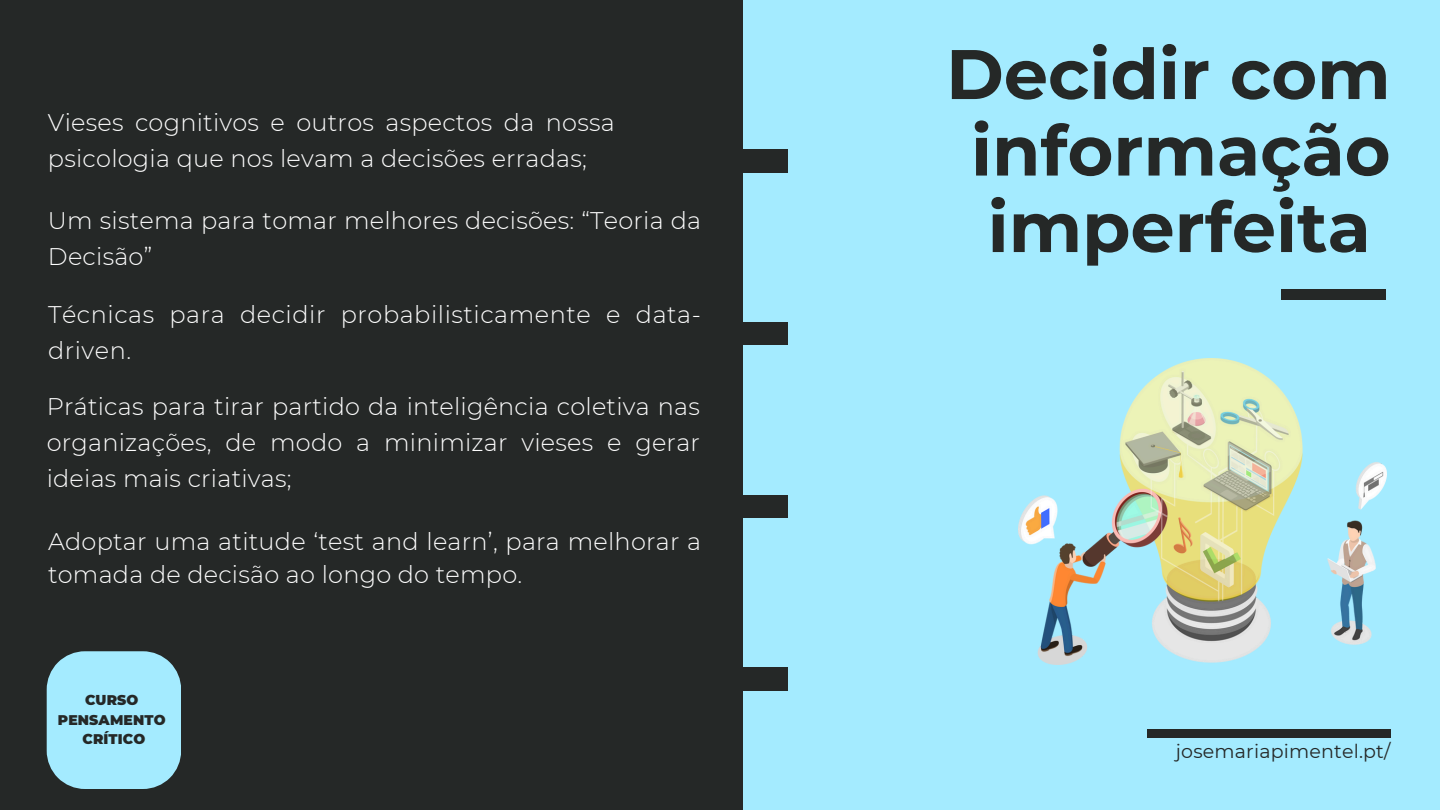
<style>
.page{position:relative;width:1440px;height:810px;background:#a4ebff}
.page>*{position:absolute;margin:0;border:0;box-sizing:border-box;transform-origin:0 0}
.t1{font:700 70px/76.5px "Montserrat";color:#252827;text-align:center}
.t2{font:300 24px/36px "Montserrat";letter-spacing:.01em;color:#fefefe}
.t3{font:19px "Montserrat";letter-spacing:.01em;color:#252827}
.t4{font:900 14px "Montserrat";letter-spacing:.01em;color:#252827}
</style>
<div class="page">
<div style="left:0;top:0;width:742px;height:810px;background:#252827"></div>
<div style="left:742px;top:150px;width:45px;height:22px;background:#252827"></div>
<div style="left:742px;top:322px;width:45px;height:23px;background:#252827"></div>
<div style="left:742px;top:495px;width:45px;height:23px;background:#252827"></div>
<div style="left:742px;top:668px;width:45px;height:22px;background:#252827"></div>
<div style="left:1147px;top:729px;width:244px;height:9px;background:#252827"></div>
<div style="left:1281px;top:289px;width:105px;height:10px;background:#252827"></div>
<img style="left:1018px;top:359px;width:368px;height:305px">
<svg style="left:47px;top:651px;width:134px;height:138px"></svg>
<h2 class="t2" style="left:48px;top:105px;width:568px">Vieses cognitivos e outros aspectos da nossa psicologia que nos levam a decisões erradas;</h2>
<p class="t2" style="left:48px;top:203px;width:655px">Um sistema para tomar melhores decisões: “Teoria da<br>Decisão”</p>
<h2 class="t2" style="left:48px;top:296px;width:655px">Técnicas para decidir probabilisticamente e data&shy;driven.</h2>
<p class="t2" style="left:47px;top:388px;width:655px;text-align:justify">Práticas para tirar partido da inteligência coletiva nas organizações, de modo a minimizar vieses e gerar ideias mais criativas;</p>
<h2 class="t2" style="left:48px;top:525px;width:655px;line-height:33px">Adoptar uma atitude ‘test and learn’, para melhorar a tomada de decisão ao longo do tempo.</h2>
<h3 class="t4" style="left:85px;top:692px;width:55px">CURSO</h3>
<h1 class="t4" style="left:58px;top:711px;width:109px">PENSAMENTO</h1>
<p class="t4" style="left:82px;top:731px;width:64px">CRÍTICO</p>
<h2 class="t1" style="left:946px;top:36px;width:446px">Decidir com informação imperfeita</h2>
<p class="t3" style="left:1176px;top:739px;width:216px">josemariapimentel.pt/</p>
</div>
